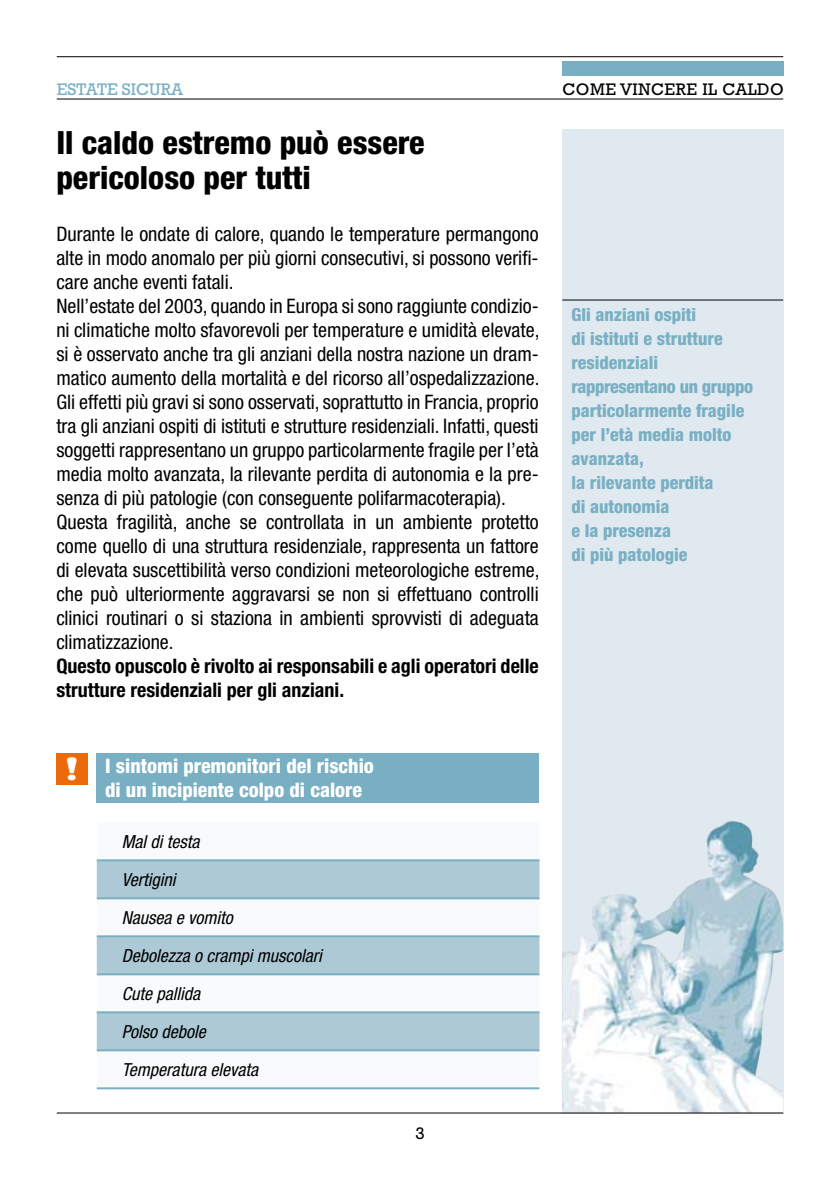
<style>
.page{position:relative;width:840px;height:1191px;background:#fff}
.page>*{position:absolute;margin:0;border:0;box-sizing:border-box;transform-origin:0 0}
.t1{font:800 condensed 32px/35px "Helvetica Neue";color:#000}
.t2{font:700 26px "Aachen";color:#fff;scale:1.3 1}
.t3{font:condensed 20px/24px "Helvetica Neue";color:#000}
.t4{font:700 condensed 20px/24px "Helvetica Neue";color:#000}
.t5{font:800 condensed 20px/24px "Helvetica Neue";color:#fff}
.t6{font:800 condensed 18px/24px "Helvetica Neue";color:#78afc3}
.t7{font:italic condensed 18px/38px "Helvetica Neue";color:#000}
.t8{font:17px "Rockwell";letter-spacing:.03em;color:#000}
.t9{font:17px "Rockwell";color:#78afc3}
</style>
<div class="page">
<div style="left:561px;top:129px;width:221px;height:984px;background:#e0e9ef"></div>
<hr style="left:57px;top:56px;width:725px;height:1px;background:#000">
<hr style="left:57px;top:99px;width:725px;height:1px;background:#000">
<div style="left:561px;top:62px;width:221px;height:14px;background:#78afc3"></div>
<img style="left:561px;top:821px;width:221px;height:291px">
<hr style="left:57px;top:1112px;width:725px;height:1px;background:#000">
<hr style="left:562px;top:299px;width:220px;height:1px;background:#000">
<svg style="left:97px;top:861px;width:442px;height:188px;fill:#adc9d5"></svg>
<hr style="left:97px;top:897px;width:442px;height:2px;background:#78afc3">
<hr style="left:97px;top:859px;width:442px;height:2px;background:#78afc3">
<hr style="left:97px;top:935px;width:442px;height:2px;background:#78afc3">
<hr style="left:97px;top:973px;width:442px;height:2px;background:#78afc3">
<hr style="left:97px;top:1011px;width:442px;height:2px;background:#78afc3">
<hr style="left:97px;top:1049px;width:442px;height:2px;background:#78afc3">
<hr style="left:97px;top:1087px;width:442px;height:2px;background:#78afc3">
<div style="left:96px;top:753px;width:442px;height:49px;background:#78afc3"></div>
<div style="left:56px;top:753px;width:32px;height:31px;background:#eb6a0a"></div>
<p class="t9" style="left:57px;top:79px;width:128px">ESTATE SICURA</p>
<p class="t8" style="left:562px;top:79px;width:223px">COME VINCERE IL CALDO</p>
<h1 class="t1" style="left:56px;top:124px;width:361px">Il caldo estremo può essere pericoloso per tutti</h1>
<p class="t3" style="left:56px;top:221px;width:484px">Durante le ondate di calore, quando le temperature permangono alte in modo anomalo per più giorni consecutivi, si possono verifi&shy;care anche eventi fatali.<br>Nell’estate del 2003, quando in Europa si sono raggiunte condizio&shy;ni climatiche molto sfavorevoli per temperature e umidità elevate, si è osservato anche tra gli anziani della nostra nazione un dram&shy;matico aumento della mortalità e del ricorso all’ospedalizzazione.<br>Gli effetti più gravi si sono osservati, soprattutto in Francia, proprio tra gli anziani ospiti di istituti e strutture residenziali. Infatti, questi soggetti rappresentano un gruppo particolarmente fragile per l’età media molto avanzata, la rilevante perdita di autonomia e la pre&shy;senza di più patologie (con conseguente polifarmacoterapia).<br>Questa fragilità, anche se controllata in un ambiente protetto come quello di una struttura residenziale, rappresenta un fattore di elevata suscettibilità verso condizioni meteorologiche estreme, che può ulteriormente aggravarsi se non si effettuano controlli clinici routinari o si staziona in ambienti sprovvisti di adeguata climatizzazione.</p>
<p class="t4" style="left:56px;top:653px;width:483px">Questo opuscolo è rivolto ai responsabili e agli operatori delle strutture residenziali per gli anziani.</p>
<h2 class="t2" style="left:64px;top:750px;width:13px">!</h2>
<p class="t5" style="left:105px;top:753px;width:270px">I sintomi premonitori del rischio di un incipiente colpo di calore</p>
<p class="t7" style="left:122px;top:823px;width:201px">Mal di testa<br>Vertigini<br>Nausea e vomito<br>Debolezza o crampi muscolari<br>Cute pallida<br>Polso debole<br>Temperatura elevata</p>
<p class="t8" style="left:415px;top:1122px;width:11px">3</p>
<p class="t6" style="left:571px;top:302px;width:183px">Gli anziani ospiti<br>di istituti e strutture residenziali rappresentano un gruppo particolarmente fragile per l’età media molto avanzata,<br>la rilevante perdita<br>di autonomia<br>e la presenza<br>di più patologie</p>
</div>
